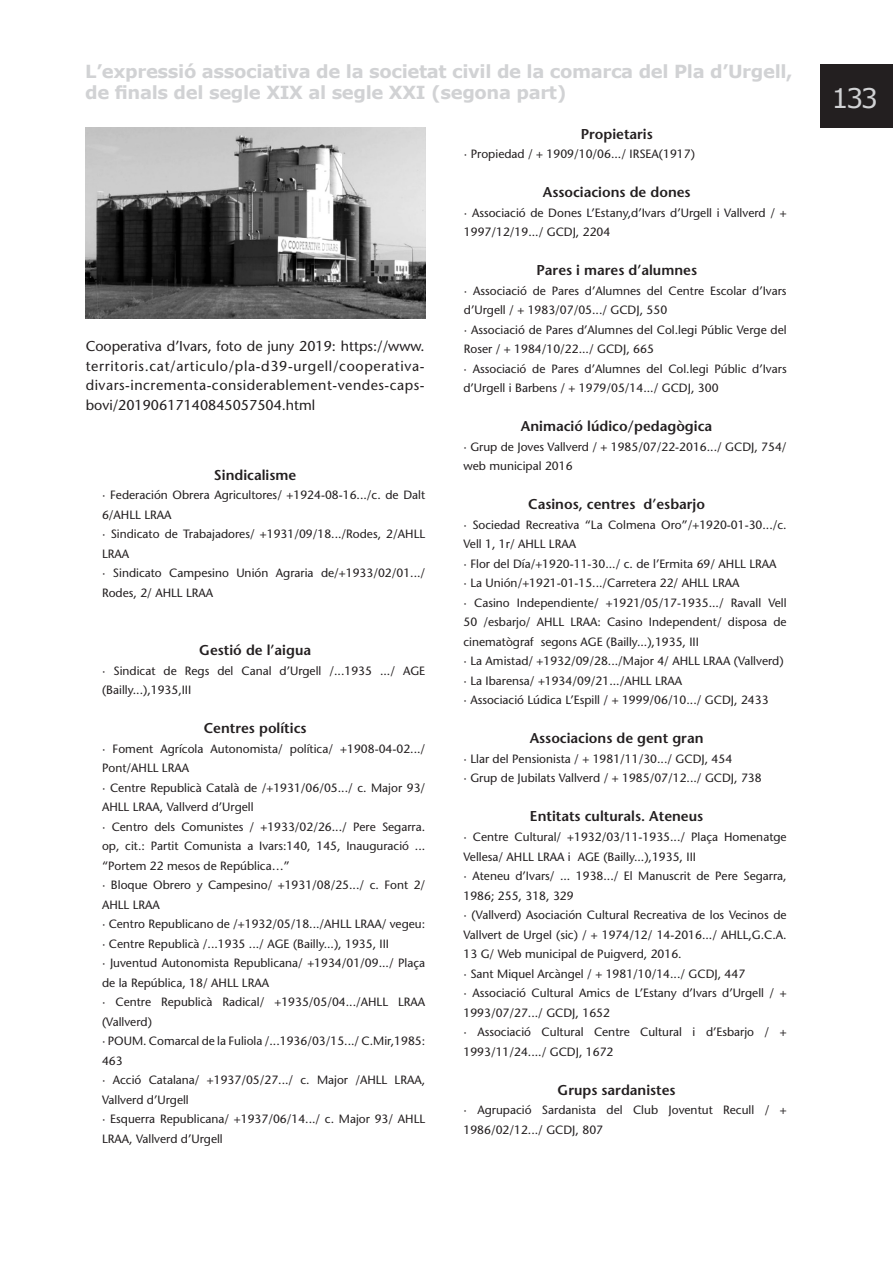
<style>
.page{position:relative;width:893px;height:1263px;background:#fff}
.page>*{position:absolute;margin:0;border:0;box-sizing:border-box;transform-origin:0 0}
.t1{font:27px "Verdana";color:#d1d2d4}
.t2{font:700 18px/21.6px "Verdana";letter-spacing:-.02em;color:#d1d2d4}
.bàsic_ok{font:600 14.25px "Stone Sans";color:#231f20}
.bàsic_ok-2{font:14.25px/19.5px "Stone Sans";color:#231f20;text-align:justify}
.bàsic_ok-3{font:12px/19.5px "Stone Sans";color:#231f20}
</style>
<div class="page">
<div style="left:821px;top:64px;width:72px;height:64px;background:#231f20"></div>
<img style="left:85px;top:128px;width:341px;height:191px">
<p class="t2" style="left:85px;top:60px;width:709px">L’expressió associativa de la societat civil de la comarca del Pla d’Urgell, de finals del segle XIX al segle XXI (segona part)</p>
<p class="bàsic_ok-2" style="left:86px;top:337px;width:340px">Cooperativa d’Ivars, foto de juny 2019: https://www. territoris.cat/articulo/pla-d39-urgell/cooperativa&shy;divars-incrementa-considerablement-vendes-caps&shy;bovi/20190617140845057504.html</p>
<p class="bàsic_ok" style="left:214px;top:466px;width:84px">Sindicalisme</p>
<p class="bàsic_ok-3" style="left:102px;top:485px;width:325px">· Federación Obrera Agricultores/ +1924-08-16.../c. de Dalt<br>6/AHLL LRAA</p>
<p class="bàsic_ok-3" style="left:102px;top:524px;width:325px">· Sindicato de Trabajadores/ +1931/09/18.../Rodes, 2/AHLL<br>LRAA</p>
<p class="bàsic_ok-3" style="left:102px;top:563px;width:325px">· Sindicato Campesino Unión Agraria de/+1933/02/01.../<br>Rodes, 2/ AHLL LRAA</p>
<p class="bàsic_ok" style="left:199px;top:642px;width:113px">Gestió de l’aigua</p>
<p class="bàsic_ok-3" style="left:102px;top:661px;width:325px">· Sindicat de Regs del Canal d’Urgell /...1935 .../ AGE (Bailly...),1935,III</p>
<p class="bàsic_ok" style="left:204px;top:720px;width:104px">Centres polítics</p>
<p class="bàsic_ok-3" style="left:102px;top:739px;width:325px">· Foment Agrícola Autonomista/ política/ +1908-04-02.../<br>Pont/AHLL LRAA</p>
<p class="bàsic_ok-3" style="left:102px;top:778px;width:325px">· Centre Republicà Català de /+1931/06/05.../ c. Major 93/<br>AHLL LRAA, Vallverd d’Urgell</p>
<p class="bàsic_ok-3" style="left:102px;top:817px;width:325px;text-align:justify">· Centro dels Comunistes / +1933/02/26.../ Pere Segarra. op, cit.: Partit Comunista a Ivars:140, 145, Inauguració ... “Portem 22 mesos de República…”</p>
<p class="bàsic_ok-3" style="left:102px;top:875px;width:325px">· Bloque Obrero y Campesino/ +1931/08/25.../ c. Font 2/<br>AHLL LRAA</p>
<p class="bàsic_ok-3" style="left:102px;top:914px;width:325px">· Centro Republicano de /+1932/05/18.../AHLL LRAA/ vegeu:</p>
<p class="bàsic_ok-3" style="left:102px;top:934px;width:289px">· Centre Republicà /...1935 .../ AGE (Bailly...), 1935, III</p>
<p class="bàsic_ok-3" style="left:102px;top:953px;width:325px">· Juventud Autonomista Republicana/ +1934/01/09.../ Plaça de la República, 18/ AHLL LRAA</p>
<p class="bàsic_ok-3" style="left:102px;top:992px;width:325px">· Centre Republicà Radical/ +1935/05/04.../AHLL LRAA (Vallverd)</p>
<p class="bàsic_ok-3" style="left:102px;top:1031px;width:325px">· POUM. Comarcal de la Fuliola /...1936/03/15.../ C.Mir,1985:<br>463</p>
<p class="bàsic_ok-3" style="left:102px;top:1070px;width:325px">· Acció Catalana/ +1937/05/27.../ c. Major /AHLL LRAA,<br>Vallverd d’Urgell</p>
<p class="bàsic_ok-3" style="left:102px;top:1109px;width:325px">· Esquerra Republicana/ +1937/06/14.../ c. Major 93/ AHLL<br>LRAA, Vallverd d’Urgell</p>
<p class="bàsic_ok" style="left:581px;top:125px;width:74px">Propietaris</p>
<p class="bàsic_ok-3" style="left:464px;top:144px;width:232px">· Propiedad / + 1909/10/06.../ IRSEA(1917)</p>
<p class="bàsic_ok" style="left:543px;top:184px;width:149px">Associacions de dones</p>
<p class="bàsic_ok-3" style="left:464px;top:203px;width:324px">· Associació de Dones L’Estany,d’Ivars d’Urgell i Vallverd / +<br>1997/12/19.../ GCDJ, 2204</p>
<p class="bàsic_ok" style="left:536px;top:262px;width:162px">Pares i mares d’alumnes</p>
<p class="bàsic_ok-3" style="left:464px;top:281px;width:324px">· Associació de Pares d’Alumnes del Centre Escolar d’Ivars d’Urgell / + 1983/07/05.../ GCDJ, 550</p>
<p class="bàsic_ok-3" style="left:464px;top:320px;width:324px">· Associació de Pares d’Alumnes del Col.legi Públic Verge del<br>Roser / + 1984/10/22.../ GCDJ, 665</p>
<p class="bàsic_ok-3" style="left:463px;top:359px;width:325px">· Associació de Pares d’Alumnes del Col.legi Públic d’Ivars d’Urgell i Barbens / + 1979/05/14.../ GCDJ, 300</p>
<p class="bàsic_ok" style="left:521px;top:418px;width:193px">Animació lúdico/pedagògica</p>
<p class="bàsic_ok-3" style="left:463px;top:437px;width:325px">· Grup de Joves Vallverd / + 1985/07/22-2016.../ GCDJ, 754/ web municipal 2016</p>
<p class="bàsic_ok" style="left:528px;top:496px;width:178px">Casinos, centres d’esbarjo</p>
<p class="bàsic_ok-3" style="left:463px;top:515px;width:325px">· Sociedad Recreativa “La Colmena Oro”/+1920-01-30.../c.<br>Vell 1, 1r/ AHLL LRAA</p>
<p class="bàsic_ok-3" style="left:463px;top:554px;width:314px">· Flor del Día/+1920-11-30.../ c. de l’Ermita 69/ AHLL LRAA</p>
<p class="bàsic_ok-3" style="left:463px;top:573px;width:278px">· La Unión/+1921-01-15.../Carretera 22/ AHLL LRAA</p>
<p class="bàsic_ok-3" style="left:463px;top:593px;width:325px;text-align:justify">· Casino Independiente/ +1921/05/17-1935.../ Ravall Vell 50 /esbarjo/ AHLL LRAA: Casino Independent/ disposa de cinematògraf segons AGE (Bailly...),1935, III</p>
<p class="bàsic_ok-3" style="left:463px;top:651px;width:322px">· La Amistad/ +1932/09/28.../Major 4/ AHLL LRAA (Vallverd)</p>
<p class="bàsic_ok-3" style="left:463px;top:671px;width:220px">· La Ibarensa/ +1934/09/21.../AHLL LRAA</p>
<p class="bàsic_ok-3" style="left:463px;top:690px;width:307px">· Associació Lúdica L’Espill / + 1999/06/10.../ GCDJ, 2433</p>
<p class="bàsic_ok" style="left:530px;top:730px;width:175px">Associacions de gent gran</p>
<p class="bàsic_ok-3" style="left:463px;top:749px;width:270px">· Llar del Pensionista / + 1981/11/30.../ GCDJ, 454</p>
<p class="bàsic_ok-3" style="left:463px;top:768px;width:300px">· Grup de Jubilats Vallverd / + 1985/07/12.../ GCDJ, 738</p>
<p class="bàsic_ok" style="left:530px;top:808px;width:175px">Entitats culturals. Ateneus</p>
<p class="bàsic_ok-3" style="left:463px;top:827px;width:325px">· Centre Cultural/ +1932/03/11-1935.../ Plaça Homenatge<br>Vellesa/ AHLL LRAA i AGE (Bailly...),1935, III</p>
<p class="bàsic_ok-3" style="left:463px;top:866px;width:325px">· Ateneu d’Ivars/ ... 1938.../ El Manuscrit de Pere Segarra,<br>1986; 255, 318, 329</p>
<p class="bàsic_ok-3" style="left:463px;top:905px;width:325px;text-align:justify">· (Vallverd) Asociación Cultural Recreativa de los Vecinos de Vallvert de Urgel (sic) / + 1974/12/ 14-2016.../ AHLL,G.C.A.<br>13 G/ Web municipal de Puigverd, 2016.</p>
<p class="bàsic_ok-3" style="left:463px;top:963px;width:283px">· Sant Miquel Arcàngel / + 1981/10/14.../ GCDJ, 447</p>
<p class="bàsic_ok-3" style="left:463px;top:983px;width:325px">· Associació Cultural Amics de L’Estany d’Ivars d’Urgell / +<br>1993/07/27.../ GCDJ, 1652</p>
<p class="bàsic_ok-3" style="left:463px;top:1022px;width:325px">· Associació Cultural Centre Cultural i d’Esbarjo / +<br>1993/11/24..../ GCDJ, 1672</p>
<p class="bàsic_ok" style="left:557px;top:1081px;width:120px">Grups sardanistes</p>
<p class="bàsic_ok-3" style="left:463px;top:1100px;width:325px">· Agrupació Sardanista del Club Joventut Recull / +<br>1986/02/12.../ GCDJ, 807</p>
<h1 class="t1" style="left:831px;top:81px;width:48px">133</h1>
</div>
